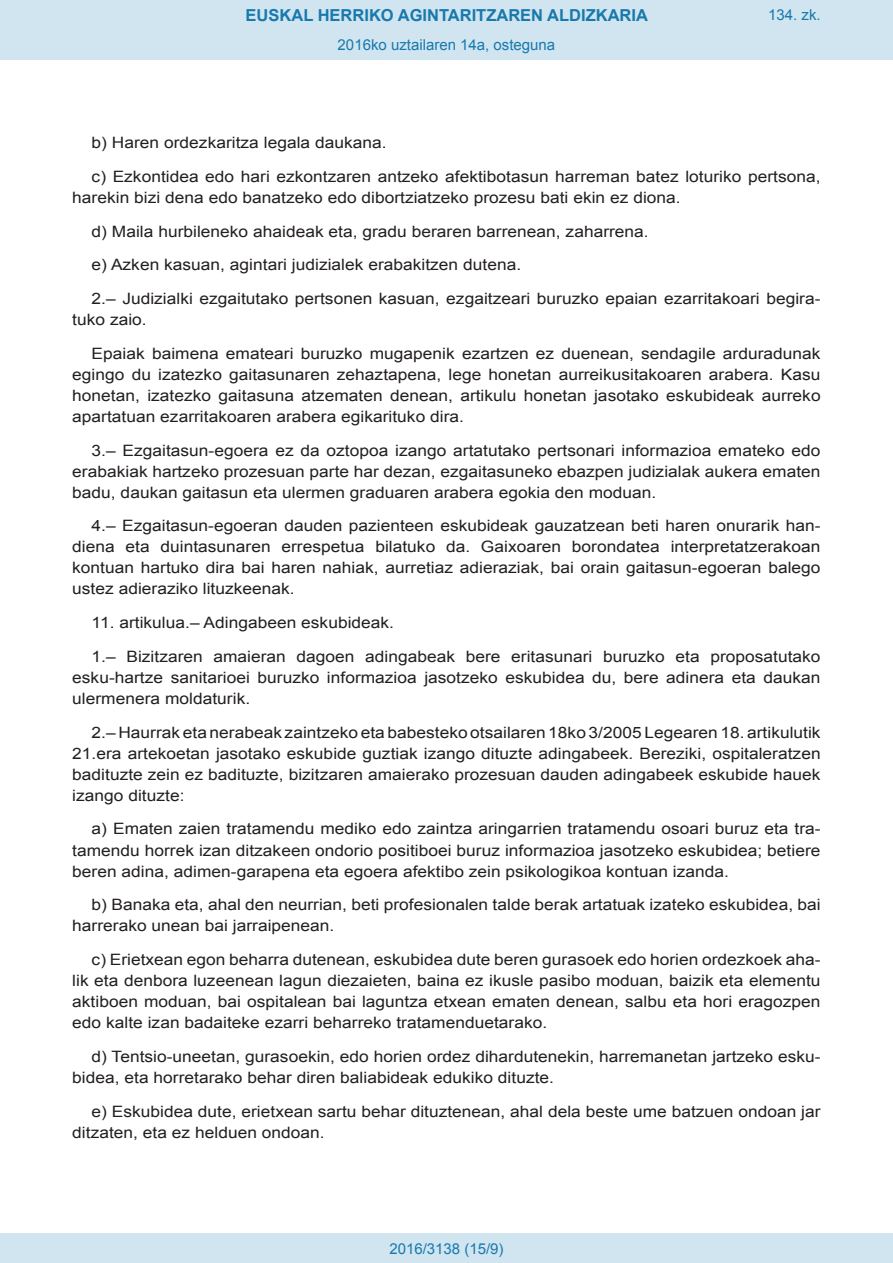
<style>
.page{position:relative;width:893px;height:1263px;background:#fff}
.page>*{position:absolute;margin:0;border:0;box-sizing:border-box;transform-origin:0 0}
.t1{font:700 16.5px "Arial";color:#1879ad}
.BOPVDetalle{font:15.6px/21px "Arial";color:#231f20;text-align:justify;scale:1.11 1}
.Paginacion_Centro{font:15px "Arial";color:#1879ad}
</style>
<div class="page">
<div style="left:0;top:0;width:893px;height:60px;background:#d0e5f0"></div>
<div style="left:0;top:1233px;width:893px;height:30px;background:#d0e5f0"></div>
<p class="t1" style="left:246px;top:4px;width:404px">EUSKAL HERRIKO AGINTARITZAREN ALDIZKARIA</p>
<p class="Paginacion_Centro" style="left:338px;top:35px;width:219px">2016ko uztailaren 14a, osteguna</p>
<p class="Paginacion_Centro" style="left:768px;top:5px;width:54px">134. zk.</p>
<p class="BOPVDetalle" style="left:92px;top:132px;width:267px">b) Haren ordezkaritza legala daukana.</p>
<p class="BOPVDetalle" style="left:72px;top:166px;width:676px;text-indent:19px">c) Ezkontidea edo hari ezkontzaren antzeko afektibotasun harreman batez loturiko pertsona, harekin bizi dena edo banatzeko edo dibortziatzeko prozesu bati ekin ez diona.</p>
<p class="BOPVDetalle" style="left:92px;top:221px;width:503px">d) Maila hurbileneko ahaideak eta, gradu beraren barrenean, zaharrena.</p>
<p class="BOPVDetalle" style="left:92px;top:255px;width:388px">e) Azken kasuan, agintari judizialek erabakitzen dutena.</p>
<p class="BOPVDetalle" style="left:72px;top:288px;width:676px;text-indent:19px">2.– Judizialki ezgaitutako pertsonen kasuan, ezgaitzeari buruzko epaian ezarritakoari begira&shy;tuko zaio.</p>
<p class="BOPVDetalle" style="left:72px;top:343px;width:676px;text-indent:19px">Epaiak baimena emateari buruzko mugapenik ezartzen ez duenean, sendagile arduradunak egingo du izatezko gaitasunaren zehaztapena, lege honetan aurreikusitakoaren arabera. Kasu honetan, izatezko gaitasuna atzematen denean, artikulu honetan jasotako eskubideak aurreko apartatuan ezarritakoaren arabera egikarituko dira.</p>
<p class="BOPVDetalle" style="left:72px;top:440px;width:676px;text-indent:19px">3.– Ezgaitasun-egoera ez da oztopoa izango artatutako pertsonari informazioa emateko edo erabakiak hartzeko prozesuan parte har dezan, ezgaitasuneko ebazpen judizialak aukera ematen badu, daukan gaitasun eta ulermen graduaren arabera egokia den moduan.</p>
<p class="BOPVDetalle" style="left:72px;top:516px;width:676px;text-indent:19px">4.– Ezgaitasun-egoeran dauden pazienteen eskubideak gauzatzean beti haren onurarik han&shy;diena eta duintasunaren errespetua bilatuko da. Gaixoaren borondatea interpretatzerakoan kontuan hartuko dira bai haren nahiak, aurretiaz adieraziak, bai orain gaitasun-egoeran balego ustez adieraziko lituzkeenak.</p>
<p class="BOPVDetalle" style="left:92px;top:612px;width:274px">11. artikulua.– Adingabeen eskubideak.</p>
<p class="BOPVDetalle" style="left:72px;top:646px;width:676px;text-indent:19px">1.– Bizitzaren amaieran dagoen adingabeak bere eritasunari buruzko eta proposatutako esku-hartze sanitarioei buruzko informazioa jasotzeko eskubidea du, bere adinera eta daukan ulermenera moldaturik.</p>
<p class="BOPVDetalle" style="left:72px;top:722px;width:676px;text-indent:19px">2.– Haurrak eta nerabeak zaintzeko eta babesteko otsailaren 18ko 3/2005 Legearen 18. artikulutik 21.era artekoetan jasotako eskubide guztiak izango dituzte adingabeek. Bereziki, ospitaleratzen badituzte zein ez badituzte, bizitzaren amaierako prozesuan dauden adingabeek eskubide hauek izango dituzte:</p>
<p class="BOPVDetalle" style="left:72px;top:819px;width:676px;text-indent:19px">a) Ematen zaien tratamendu mediko edo zaintza aringarrien tratamendu osoari buruz eta tra&shy;tamendu horrek izan ditzakeen ondorio positiboei buruz informazioa jasotzeko eskubidea; betiere beren adina, adimen-garapena eta egoera afektibo zein psikologikoa kontuan izanda.</p>
<p class="BOPVDetalle" style="left:72px;top:894px;width:676px;text-indent:19px">b) Banaka eta, ahal den neurrian, beti profesionalen talde berak artatuak izateko eskubidea, bai harrerako unean bai jarraipenean.</p>
<p class="BOPVDetalle" style="left:72px;top:949px;width:676px;text-indent:19px">c) Erietxean egon beharra dutenean, eskubidea dute beren gurasoek edo horien ordezkoek aha&shy;lik eta denbora luzeenean lagun diezaieten, baina ez ikusle pasibo moduan, baizik eta elementu aktiboen moduan, bai ospitalean bai laguntza etxean ematen denean, salbu eta hori eragozpen edo kalte izan badaiteke ezarri beharreko tratamenduetarako.</p>
<p class="BOPVDetalle" style="left:72px;top:1046px;width:676px;text-indent:19px">d) Tentsio-uneetan, gurasoekin, edo horien ordez dihardutenekin, harremanetan jartzeko esku&shy;bidea, eta horretarako behar diren baliabideak edukiko dituzte.</p>
<p class="BOPVDetalle" style="left:72px;top:1101px;width:676px;text-indent:19px">e) Eskubidea dute, erietxean sartu behar dituztenean, ahal dela beste ume batzuen ondoan jar ditzaten, eta ez helduen ondoan.</p>
<p class="Paginacion_Centro" style="left:389px;top:1238px;width:116px">2016/3138 (15/9)</p>
</div>
